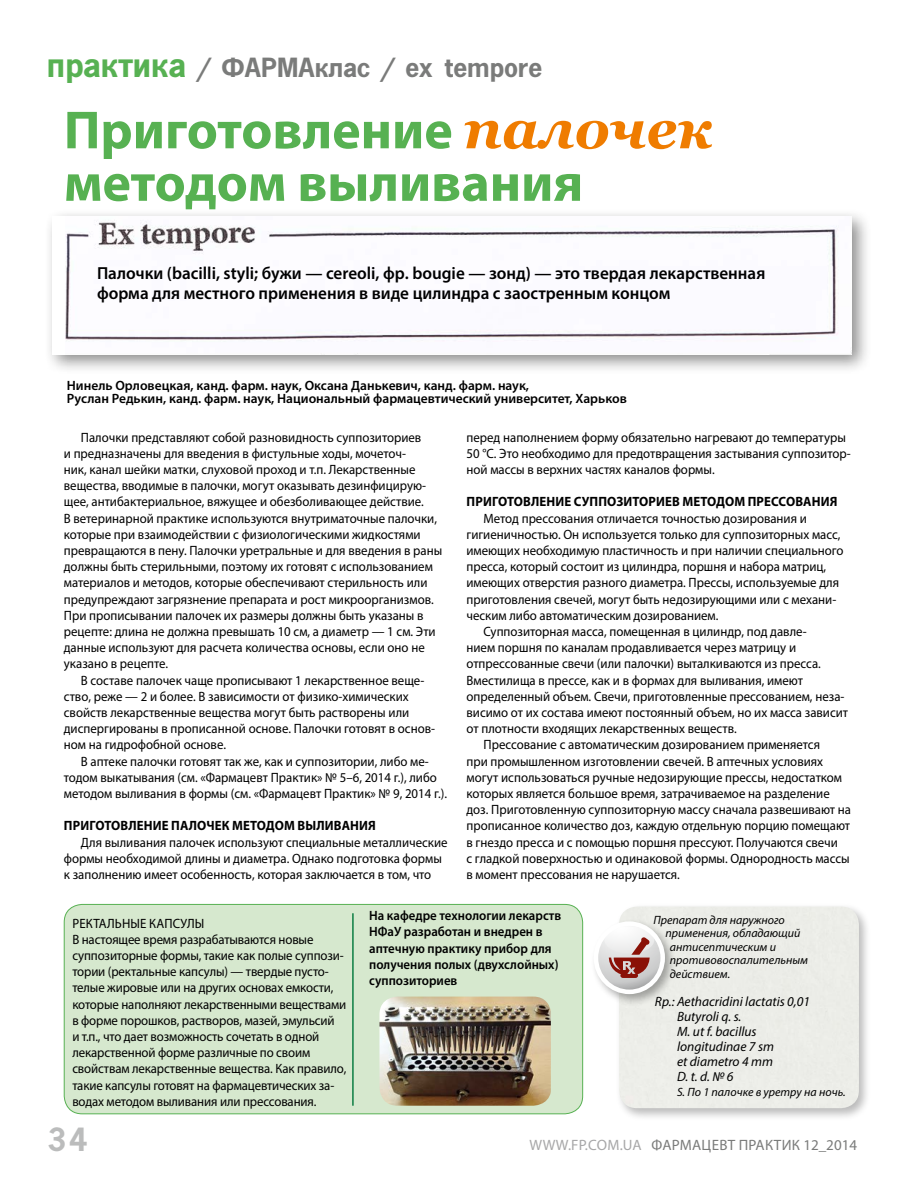
<style>
.page{position:relative;width:915px;height:1178px;background:#fff}
.page>*{position:absolute;margin:0;border:0;box-sizing:border-box;transform-origin:0 0}
.t1{font:700 54px/52.5px "Myriad Pro";color:#57b152}
.t2{font:700 34.5px "News Paper C";color:#bbbcbc}
.t3{font:700 28.5px "News Paper C";color:#7a7b7a}
.t4{font:600 17.4px/21px "Myriad Pro";color:#000}
.t5{font:15px "Myriad Pro";letter-spacing:.02em;color:#7a7b7a}
.t6{font:13.5px/16.2px "Myriad Pro";color:#000;scale:.95 1}
.t7{font:600 13.5px/13.5px "Myriad Pro";color:#000}
.t8{font:600 13.5px/16.2px "Myriad Pro";color:#000;scale:.95 1}
.t9{font:italic 13.5px/15px "Myriad Pro";color:#000}
.t10{font:700 13.5px "Myriad Pro";letter-spacing:.01em;color:#000;scale:.95 1}
.t11{font:italic 12px "Myriad Pro";color:#000}
.s1{font-size:36px;color:#57b152}
.s2{font-family:"Georgia";font-style:italic;font-size:55.5px;color:#ef7c00}
.s3{color:#a7a7a8}
</style>
<div class="page">
<div style="left:64px;top:904px;width:518px;height:210px;background:#d6e8ce;border-radius:18px"></div>
<div style="left:64px;top:904px;width:519px;height:210px;border:1px solid #57b152;border-radius:18px"></div>
<div style="left:45px;top:208px;width:826px;height:167px;background:#000;opacity:.45"></div>
<img style="left:65px;top:216px;width:786px;height:138px">
<div style="left:615px;top:902px;width:256px;height:219px;background:#000;opacity:.27"></div>
<div style="left:619px;top:906px;width:239px;height:202px;background:#ecede8"></div>
<img style="left:379px;top:996px;width:171px;height:110px">
<hr style="left:352px;top:913px;width:1px;height:193px;background:#0c7e43">
<div style="left:590px;top:918px;width:87px;height:88px;background:#000;opacity:.33"></div>
<svg style="left:595px;top:924px;width:67px;height:67px"></svg>
<div style="left:593px;top:921px;width:71px;height:73px;border:5px solid #fff;border-radius:50%"></div>
<h3 class="t3" style="left:47px;top:52px;width:496px"><span class="s1">практика</span> / ФАРМАклас / ex tempore</h3>
<h1 class="t1" style="left:64px;top:102px;width:650px">Приготовление <span class="s2">палочек </span>методом выливания</h1>
<p class="t4" style="left:97px;top:262px;width:669px">Палочки (bacillі, styli; бужи — cereoli, фр. bougie — зонд) — это твердая лекарственная форма для местного применения в виде цилиндра с заостренным концом</p>
<p class="t7" style="left:67px;top:378px;width:561px">Нинель Орловецкая, канд. фарм. наук, Оксана Данькевич, канд. фарм. наук,<br>Руслан Редькин, канд. фарм. наук, Национальный фармацевтический университет, Харьков</p>
<p class="t6" style="left:64px;top:429px;width:400px;text-indent:17px">Палочки представляют собой разновидность суппозиториев<br>и предназначены для введения в фистульные ходы, мочеточ-<br>ник, канал шейки матки, слуховой проход и т.п. Лекарственные вещества, вводимые в палочки, могут оказывать дезинфицирую&shy;щее, антибактериальное, вяжущее и обезболивающее действие.<br>В ветеринарной практике используются внутриматочные палочки, которые при взаимодействии с физиологическими жидкостями превращаются в пену. Палочки уретральные и для введения в раны должны быть стерильными, поэтому их готовят с использованием материалов и методов, которые обеспечивают стерильность или предупреждают загрязнение препарата и рост микроорганизмов.<br>При прописывании палочек их размеры должны быть указаны в рецепте: длина не должна превышать 10 см, а диаметр — 1 см. Эти данные используют для расчета количества основы, если оно не указано в рецепте.</p>
<p class="t6" style="left:64px;top:672px;width:391px;text-indent:17px">В составе палочек чаще прописывают 1 лекарственное веще&shy;ство, реже — 2 и более. В зависимости от физико-химических свойств лекарственные вещества могут быть растворены или диспергированы в прописанной основе. Палочки готовят в основ&shy;ном на гидрофобной основе.</p>
<p class="t6" style="left:64px;top:753px;width:405px;text-indent:17px">В аптеке палочки готовят так же, как и суппозитории, либо ме&shy;тодом выкатывания (см. «Фармацевт Практик» № 5–6, 2014 г.), либо методом выливания в формы (см. «Фармацевт Практик» № 9, 2014 г.).</p>
<p class="t10" style="left:64px;top:817px;width:330px">ПРИГОТОВЛЕНИЕ ПАЛОЧЕК МЕТОДОМ ВЫЛИВАНИЯ</p>
<p class="t6" style="left:64px;top:834px;width:405px;text-indent:17px">Для выливания палочек используют специальные металлические формы необходимой длины и диаметра. Однако подготовка формы к заполнению имеет особенность, которая заключается в том, что</p>
<p class="t6" style="left:466px;top:429px;width:406px">перед наполнением форму обязательно нагревают до температуры<br>50 °С. Это необходимо для предотвращения застывания суппозитор&shy;ной массы в верхних частях каналов формы.</p>
<p class="t10" style="left:466px;top:493px;width:391px">ПРИГОТОВЛЕНИЕ СУППОЗИТОРИЕВ МЕТОДОМ ПРЕССОВАНИЯ</p>
<p class="t6" style="left:483px;top:510px;width:342px">Метод прессования отличается точностью дозирования и</p>
<p class="t6" style="left:466px;top:526px;width:395px">гигиеничностью. Он используется только для суппозиторных масс,</p>
<p class="t6" style="left:466px;top:542px;width:398px">имеющих необходимую пластичность и при наличии специального</p>
<p class="t6" style="left:466px;top:558px;width:380px">пресса, который состоит из цилиндра, поршня и набора матриц,</p>
<p class="t6" style="left:466px;top:574px;width:393px">имеющих отверстия разного диаметра. Прессы, используемые для</p>
<p class="t6" style="left:466px;top:591px;width:390px">приготовления свечей, могут быть недозирующими или с механи-</p>
<p class="t6" style="left:466px;top:607px;width:266px">ческим либо автоматическим дозированием.</p>
<p class="t6" style="left:483px;top:623px;width:341px">Суппозиторная масса, помещенная в цилиндр, под давле-</p>
<p class="t6" style="left:466px;top:639px;width:348px">нием поршня по каналам продавливается через матрицу и</p>
<p class="t6" style="left:466px;top:655px;width:374px">отпрессованные свечи (или палочки) выталкиваются из пресса.</p>
<p class="t6" style="left:466px;top:672px;width:356px">Вместилища в прессе, как и в формах для выливания, имеют</p>
<p class="t6" style="left:466px;top:688px;width:399px">определенный объем. Свечи, приготовленные прессованием, неза-</p>
<p class="t6" style="left:466px;top:704px;width:403px">висимо от их состава имеют постоянный объем, но их масса зависит</p>
<p class="t6" style="left:466px;top:720px;width:286px">от плотности входящих лекарственных веществ.</p>
<p class="t6" style="left:483px;top:736px;width:355px">Прессование с автоматическим дозированием применяется</p>
<p class="t6" style="left:466px;top:753px;width:377px">при промышленном изготовлении свечей. В аптечных условиях</p>
<p class="t6" style="left:466px;top:769px;width:397px">могут использоваться ручные недозирующие прессы, недостатком</p>
<p class="t6" style="left:466px;top:785px;width:384px">которых является большое время, затрачиваемое на разделение</p>
<p class="t6" style="left:466px;top:801px;width:406px">доз. Приготовленную суппозиторную массу сначала развешивают на</p>
<p class="t6" style="left:466px;top:817px;width:405px">прописанное количество доз, каждую отдельную порцию помещают</p>
<p class="t6" style="left:466px;top:834px;width:392px">в гнездо пресса и с помощью поршня прессуют. Получаются свечи</p>
<p class="t6" style="left:466px;top:850px;width:405px">с гладкой поверхностью и одинаковой формы. Однородность массы</p>
<p class="t6" style="left:466px;top:866px;width:226px">в момент прессования не нарушается.</p>
<p class="t8" style="left:369px;top:907px;width:204px">На кафедре технологии лекарств<br>НФаУ разработан и внедрен в аптечную практику прибор для получения полых (двухслойных) суппозиториев</p>
<p class="t6" style="left:72px;top:915px;width:290px">РЕКТАЛЬНЫЕ КАПСУЛЫ<br>В настоящее время разрабатываются новые суппозиторные формы, такие как полые суппози&shy;тории (ректальные капсулы) — твердые пусто&shy;телые жировые или на других основах емкости, которые наполняют лекарственными веществами в форме порошков, растворов, мазей, эмульсий<br>и т.п., что дает возможность сочетать в одной лекарственной форме различные по своим свойствам лекарственные вещества. Как правило, такие капсулы готовят на фармацевтических за&shy;водах методом выливания или прессования.</p>
<p class="t11" style="left:653px;top:912px;width:133px">Препарат для наружного</p>
<p class="t11" style="left:665px;top:926px;width:137px">применения, обладающий</p>
<p class="t11" style="left:669px;top:939px;width:108px">антисептическим и</p>
<p class="t11" style="left:669px;top:953px;width:140px">противовоспалительным</p>
<p class="t11" style="left:669px;top:966px;width:62px">действием.</p>
<p class="t9" style="left:676px;top:993px;width:134px;text-indent:-22px">Rp.: Aethacridini lactatis 0,01<br>Butyroli q. s.<br>M. ut f. bacillus longitudinae 7 sm<br>et diametro 4 mm<br>D. t. d. № 6</p>
<p class="t11" style="left:676px;top:1084px;width:170px">S. По 1 палочке в уретру на ночь.</p>
<h2 class="t2" style="left:47px;top:1120px;width:42px">34</h2>
<p class="t5" style="left:529px;top:1135px;width:329px"><span class="s3">WWW.FP.COM.UA</span> ФАРМАЦЕВТ ПРАКТИК 12_2014</p>
</div>
